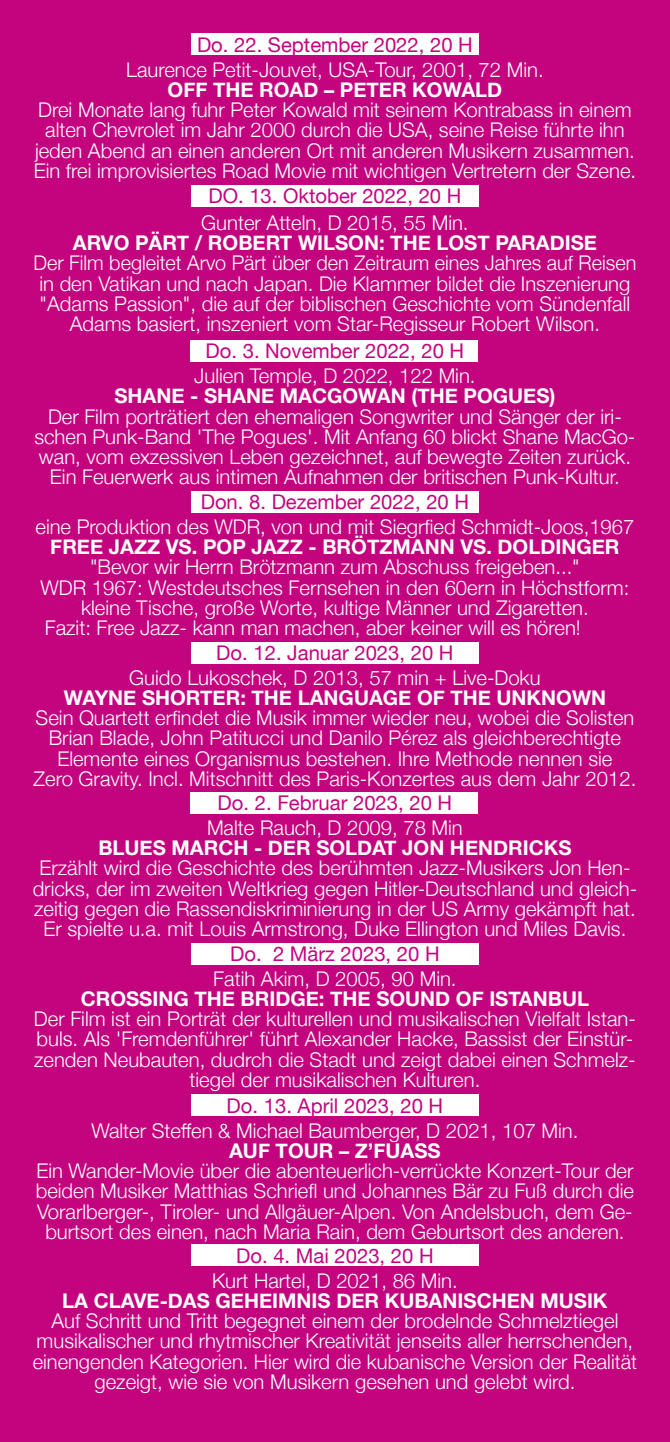
<style>
.page{position:relative;width:670px;height:1442px;background:#fff}
.page>*{position:absolute;margin:0;border:0;box-sizing:border-box;transform-origin:0 0}
.t1{font:300 20.25px/20.2px "Helvetica Neue";color:#fff;text-align:center}
.t2{font:700 20.25px "Helvetica Neue";color:#fff}
.t3{font:20.25px "Helvetica Neue";color:#c4047f}
.s1{color:#c4047f}
.s2{font-weight:400;color:#c4047f}
</style>
<div class="page">
<div style="left:0;top:0;width:670px;height:1441px;background:#c4047f"></div>
<div style="left:191px;top:33px;width:287px;height:22px;background:#fff"></div>
<div style="left:191px;top:185px;width:287px;height:21px;background:#fff"></div>
<div style="left:190px;top:340px;width:287px;height:21px;background:#fff"></div>
<div style="left:191px;top:492px;width:287px;height:21px;background:#fff"></div>
<div style="left:191px;top:642px;width:287px;height:21px;background:#fff"></div>
<div style="left:190px;top:792px;width:287px;height:21px;background:#fff"></div>
<div style="left:191px;top:943px;width:287px;height:21px;background:#fff"></div>
<div style="left:191px;top:1094px;width:287px;height:21px;background:#fff"></div>
<div style="left:191px;top:1244px;width:287px;height:21px;background:#fff"></div>
<p class="t3" style="left:197px;top:30px;width:277px">Do. 22. September 2022, 20 H</p>
<p class="t1" style="left:126px;top:58px;width:419px">Laurence Petit-Jouvet, USA-Tour, 2001, 72 Min.</p>
<p class="t2" style="left:168px;top:74px;width:336px">OFF THE ROAD – PETER KOWALD</p>
<p class="t1" style="left:34px;top:98px;width:604px">Drei Monate lang fuhr Peter Kowald mit seinem Kontrabass in einem alten Chevrolet im Jahr 2000 durch die USA, seine Reise führte ihn jeden Abend an einen anderen Ort mit anderen Musikern zusammen.<br>Ein frei improvisiertes Road Movie mit wichtigen Vertretern der Szene.</p>
<p class="t3" style="left:208px;top:181px;width:254px">DO. 13. Oktober 2022, 20 H</p>
<p class="t1" style="left:201px;top:211px;width:269px">Gunter Atteln, D 2015, 55 Min.</p>
<p class="t2" style="left:73px;top:227px;width:525px">ARVO PÄRT / ROBERT WILSON: THE LOST PARADISE</p>
<p class="t1" style="left:34px;top:252px;width:604px">Der Film begleitet Arvo Pärt über den Zeitraum eines Jahres auf Reisen in den Vatikan und nach Japan. Die Klammer bildet die Inszenierung "Adams Passion", die auf der biblischen Geschichte vom Sündenfall Adams basiert, inszeniert vom Star-Regisseur Robert Wilson.</p>
<p class="t3" style="left:206px;top:336px;width:260px">Do. 3. November 2022, 20 H</p>
<p class="t1" style="left:194px;top:364px;width:283px">Julien Temple, D 2022, 122 Min.</p>
<p class="t2" style="left:114px;top:380px;width:442px">SHANE - SHANE MACGOWAN (THE POGUES)</p>
<p class="t1" style="left:34px;top:405px;width:602px">Der Film porträtiert den ehemaligen Songwriter und Sänger der iri&shy;schen Punk-Band 'The Pogues'. Mit Anfang 60 blickt Shane MacGo&shy;wan, vom exzessiven Leben gezeichnet, auf bewegte Zeiten zurück.<br>Ein Feuerwerk aus intimen Aufnahmen der britischen Punk-Kultur.</p>
<p class="t3" style="left:201px;top:487px;width:270px">Don. 8. Dezember 2022, 20 H</p>
<p class="t1" style="left:35px;top:515px;width:600px">eine Produktion des WDR, von und mit Siegrfied Schmidt-Joos,1967</p>
<p class="t2" style="left:50px;top:531px;width:570px">FREE JAZZ VS. POP JAZZ - BRÖTZMANN VS. DOLDINGER</p>
<p class="t1" style="left:90px;top:555px;width:491px">"Bevor wir Herrn Brötzmann zum Abschuss freigeben..."</p>
<p class="t1" style="left:41px;top:576px;width:590px">WDR 1967: Westdeutsches Fernsehen in den 60ern in Höchstform:</p>
<p class="t1" style="left:81px;top:596px;width:509px">kleine Tische, große Worte, kultige Männer und Zigaretten.</p>
<p class="t1" style="left:45px;top:614px;width:581px;line-height:24.8px">Fazit: Free Jazz- kann man machen, aber keiner will es hören! <span class="s1">nuar<br></span><span class="s2">Do. 12. Januar 2023, 20 H</span></p>
<p class="t1" style="left:129px;top:666px;width:413px">Guido Lukoschek, D 2013, 57 min + Live-Doku</p>
<p class="t2" style="left:64px;top:681px;width:544px">WAYNE SHORTER: THE LANGUAGE OF THE UNKNOWN</p>
<p class="t1" style="left:36px;top:706px;width:600px">Sein Quartett erfindet die Musik immer wieder neu, wobei die Solisten<br>Brian Blade, John Patitucci und Danilo Pérez als gleichberechtigte<br>Elemente eines Organismus bestehen. Ihre Methode nennen sie</p>
<p class="t1" style="left:34px;top:767px;width:604px">Zero Gravity. Incl. Mitschnitt des Paris-Konzertes aus dem Jahr 2012.</p>
<p class="t3" style="left:218px;top:788px;width:236px">Do. 2. Februar 2023, 20 H</p>
<p class="t1" style="left:207px;top:816px;width:257px">Malte Rauch, D 2009, 78 Min</p>
<p class="t2" style="left:98px;top:832px;width:474px">BLUES MARCH - DER SOLDAT JON HENDRICKS</p>
<p class="t1" style="left:33px;top:856px;width:606px">Erzählt wird die Geschichte des berühmten Jazz-Musikers Jon Hen&shy;dricks, der im zweiten Weltkrieg gegen Hitler-Deutschland und gleich&shy;zeitig gegen die Rassendiskriminierung in der US Army gekämpft hat.</p>
<p class="t1" style="left:44px;top:917px;width:584px">Er spielte u.a. mit Louis Armstrong, Duke Ellington und Miles Davis.</p>
<p class="t3" style="left:230px;top:939px;width:211px">Do. 2 März 2023, 20 H</p>
<p class="t1" style="left:213px;top:966px;width:245px">Fatih Akim, D 2005, 90 Min.</p>
<p class="t2" style="left:81px;top:982px;width:510px">CROSSING THE BRIDGE: THE SOUND OF ISTANBUL</p>
<p class="t1" style="left:34px;top:1007px;width:603px">Der Film ist ein Porträt der kulturellen und musikalischen Vielfalt Istan&shy;buls. Als 'Fremdenführer' führt Alexander Hacke, Bassist der Einstür&shy;zenden Neubauten, dudrch die Stadt und zeigt dabei einen Schmelz&shy;tiegel der musikalischen Kulturen.</p>
<p class="t3" style="left:227px;top:1090px;width:218px">Do. 13. April 2023, 20 H</p>
<p class="t1" style="left:91px;top:1118px;width:488px">Walter Steffen &amp; Michael Baumberger, D 2021, 107 Min.</p>
<p class="t2" style="left:229px;top:1134px;width:213px">AUF TOUR – Z’FUASS</p>
<p class="t1" style="left:36px;top:1159px;width:600px">Ein Wander-Movie über die abenteuerlich-verrückte Konzert-Tour der beiden Musiker Matthias Schriefl und Johannes Bär zu Fuß durch die Vorarlberger-, Tiroler- und Allgäuer-Alpen. Von Andelsbuch, dem Ge&shy;burtsort des einen, nach Maria Rain, dem Geburtsort des anderen.</p>
<p class="t3" style="left:236px;top:1241px;width:199px">Do. 4. Mai 2023, 20 H</p>
<p class="t1" style="left:212px;top:1268px;width:247px">Kurt Hartel, D 2021, 86 Min.</p>
<p class="t2" style="left:62px;top:1284px;width:547px">LA CLAVE-DAS GEHEIMNIS DER KUBANISCHEN MUSIK</p>
<p class="t1" style="left:33px;top:1309px;width:605px">Auf Schritt und Tritt begegnet einem der brodelnde Schmelztiegel musikalischer und rhytmischer Kreativität jenseits aller herrschenden, einengenden Kategorien. Hier wird die kubanische Version der Realität gezeigt, wie sie von Musikern gesehen und gelebt wird.</p>
</div>
